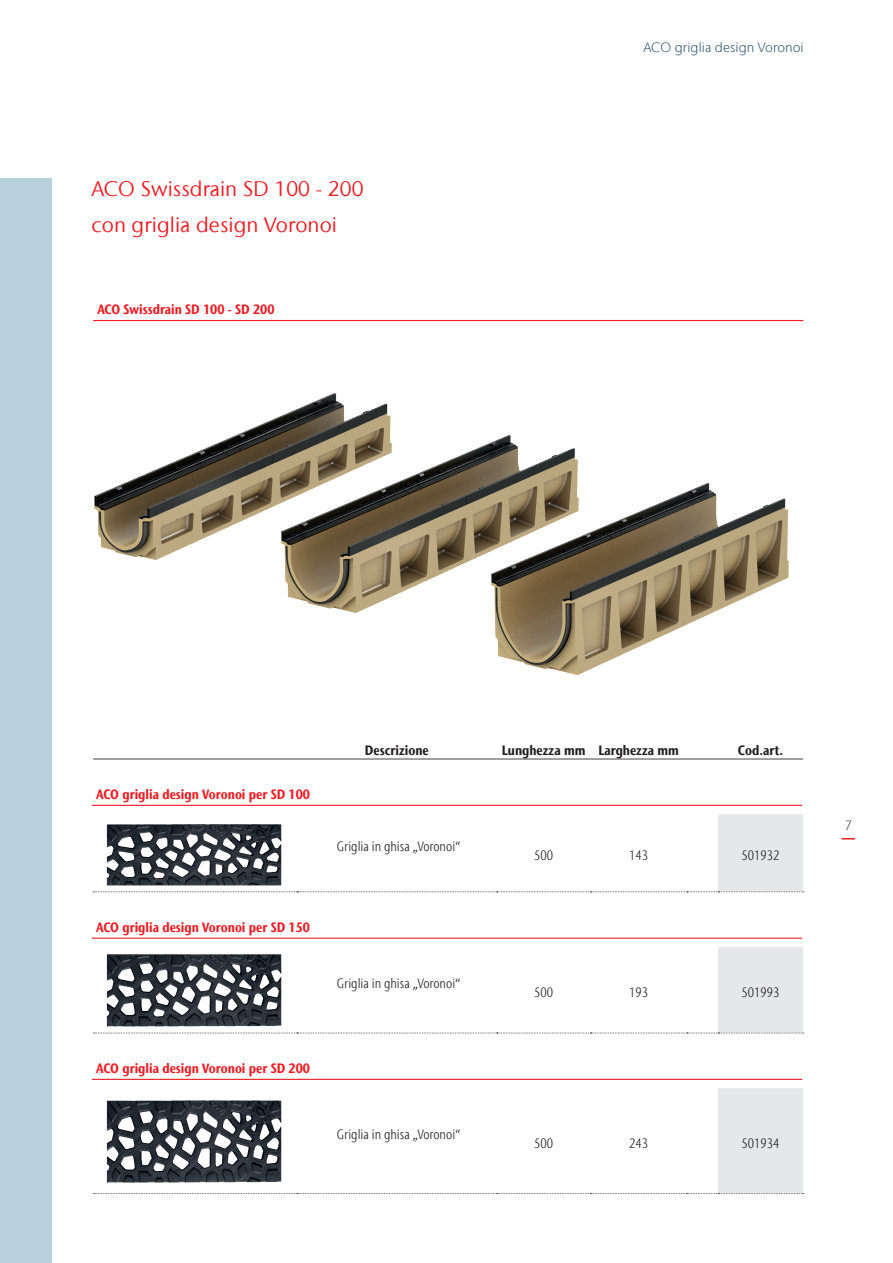
<style>
.page{position:relative;width:893px;height:1263px;background:#fff}
.page>*{position:absolute;margin:0;border:0;box-sizing:border-box;transform-origin:0 0}
.t1{font:21px/35.7px "Stone Sans IIITC Com";letter-spacing:.005em;color:#ee1d23}
.t2{font:700 condensed 13.5px "Stone Sans IIITC Com";color:#ee1d23}
.t3{font:300 condensed 13.5px "Stone Sans IIITC Com";color:#231f20}
.t4{font:700 condensed 13.5px "Stone Sans IIITC Com";color:#231f20}
.t5{font:300 13.5px "Stone Sans IIITC Com";letter-spacing:.005em;color:#335875}
.t6{font:300 13.5px "Stone Sans IIITC Com";color:#57585a}
</style>
<div class="page">
<div style="left:0;top:179px;width:51px;height:1084px;background:#b8cfdc"></div>
<hr style="left:93px;top:320px;width:710px;height:1px;background:#ee1d23">
<svg style="left:94px;top:814px;width:710px;height:380px"></svg>
<hr style="left:93px;top:758px;width:204px;height:1px;background:#57585a">
<hr style="left:297px;top:758px;width:200px;height:1px;background:#57585a">
<hr style="left:497px;top:758px;width:93px;height:1px;background:#57585a">
<hr style="left:590px;top:758px;width:97px;height:1px;background:#57585a">
<hr style="left:687px;top:758px;width:31px;height:1px;background:#57585a">
<hr style="left:718px;top:758px;width:85px;height:1px;background:#57585a">
<hr style="left:92px;top:805px;width:710px;height:1px;background:#ee1d23">
<img style="left:107px;top:824px;width:174px;height:61px">
<hr style="left:92px;top:937px;width:710px;height:2px;background:#ee1d23">
<img style="left:107px;top:954px;width:174px;height:72px">
<hr style="left:92px;top:1079px;width:710px;height:1px;background:#ee1d23">
<img style="left:107px;top:1100px;width:174px;height:83px">
<img style="left:94px;top:393px;width:297px;height:167px">
<img style="left:280px;top:435px;width:298px;height:178px">
<img style="left:491px;top:483px;width:298px;height:192px">
<svg style="left:842px;top:838px;width:13px;height:1px"></svg>
<h1 class="t1" style="left:91px;top:171px;width:274px">ACO Swissdrain SD 100 - 200 con griglia design Voronoi</h1>
<p class="t2" style="left:97px;top:301px;width:179px">ACO Swissdrain SD 100 - SD 200</p>
<p class="t5" style="left:643px;top:38px;width:162px">ACO griglia design Voronoi</p>
<p class="t2" style="left:96px;top:786px;width:215px">ACO griglia design Voronoi per SD 100</p>
<p class="t2" style="left:96px;top:918px;width:215px">ACO griglia design Voronoi per SD 150</p>
<p class="t2" style="left:96px;top:1060px;width:215px">ACO griglia design Voronoi per SD 200</p>
<p class="t4" style="left:365px;top:741px;width:65px">Descrizione</p>
<p class="t4" style="left:502px;top:741px;width:179px">Lunghezza mm Larghezza mm</p>
<p class="t4" style="left:738px;top:741px;width:47px">Cod.art.</p>
<p class="t3" style="left:337px;top:838px;width:126px">Griglia in ghisa „Voronoi“</p>
<p class="t3" style="left:337px;top:975px;width:126px">Griglia in ghisa „Voronoi“</p>
<p class="t3" style="left:337px;top:1126px;width:126px">Griglia in ghisa „Voronoi“</p>
<p class="t3" style="left:534px;top:847px;width:20px">500</p>
<p class="t3" style="left:629px;top:847px;width:20px">143</p>
<p class="t3" style="left:742px;top:847px;width:39px">501932</p>
<p class="t3" style="left:534px;top:984px;width:20px">500</p>
<p class="t3" style="left:629px;top:984px;width:20px">193</p>
<p class="t3" style="left:742px;top:984px;width:39px">501993</p>
<p class="t3" style="left:534px;top:1135px;width:20px">500</p>
<p class="t3" style="left:629px;top:1135px;width:20px">243</p>
<p class="t3" style="left:742px;top:1135px;width:39px">501934</p>
<p class="t6" style="left:845px;top:816px;width:9px">7</p>
</div>
